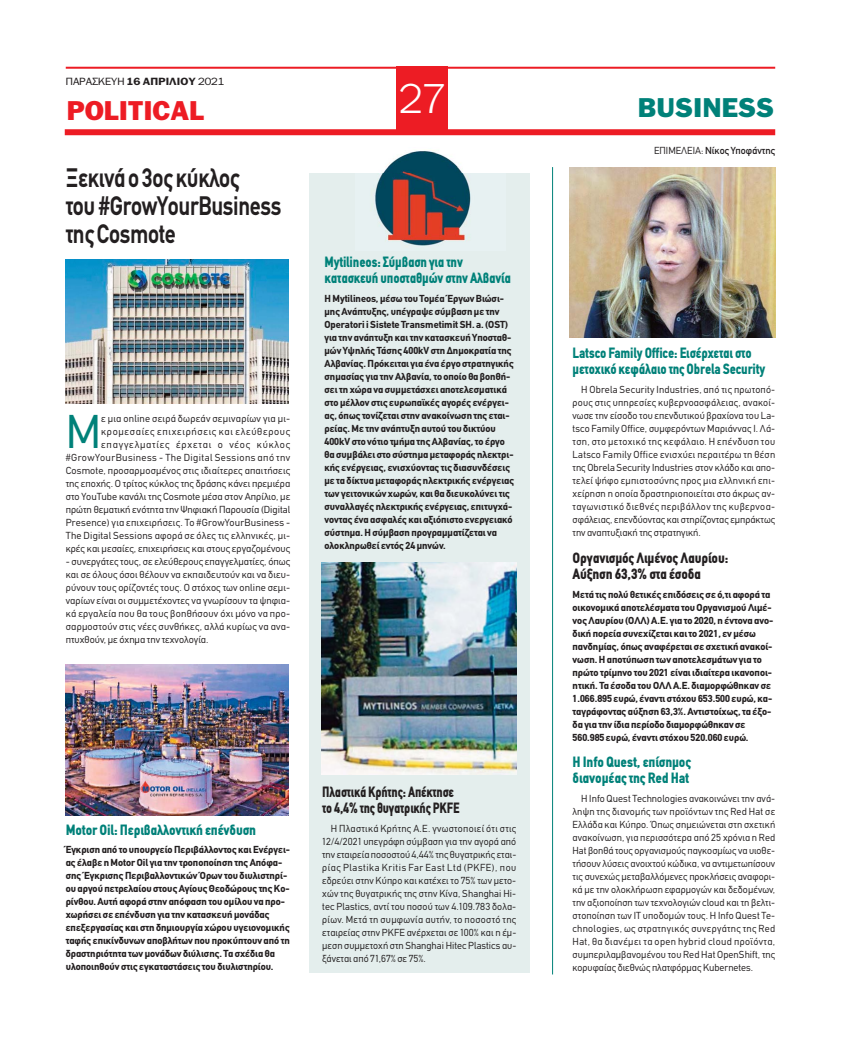
<style>
.page{position:relative;width:841px;height:1039px;background:#fff}
.page>*{position:absolute;margin:0;border:0;box-sizing:border-box;transform-origin:0 0}
.t1{font:46.5px "CF Din";color:#008179}
.t2{font:300 40px "PF Franklin Gothic";color:#fff}
.t3{font:700 27px/28px "PF Din Text";letter-spacing:-.015em;color:#231f20;scale:.82 1}
.t4{font:900 26px "PF Franklin Gothic";color:#ed1c24}
.t5{font:900 26px "PF Franklin Gothic";color:#008179}
.t6{font:900 condensed 15px/16px "PF Din Text";letter-spacing:-.01em;color:#008179;scale:.95 1}
.t7{font:900 condensed 15px/16px "PF Din Text";letter-spacing:-.01em;color:#008179}
.t8{font:900 condensed 15px/16px "PF Din Text";letter-spacing:-.01em;color:#231f20;scale:.91 1}
.t9{font:900 condensed 15px/16px "PF Din Text";letter-spacing:-.01em;color:#231f20}
.t10{font:10px/13px "CF Din";letter-spacing:.005em;color:#231f20;text-align:justify}
.t11{font:700 10px/13px "CF Din";color:#231f20}
.t12{font:10px "CF Din";color:#231f20}
.t13{font:10px "PF Franklin Gothic";letter-spacing:.01em;color:#231f20;scale:1.1 1}
.s1{font-weight:700}
.s2{font-style:inherit}
</style>
<div class="page">
<div style="left:309px;top:173px;width:220px;height:800px;background:#e4eeed"></div>
<img style="left:66px;top:259px;width:222px;height:144px">
<img style="left:66px;top:665px;width:222px;height:150px">
<img style="left:321px;top:562px;width:195px;height:212px">
<img style="left:569px;top:167px;width:205px;height:171px">
<img style="left:375px;top:150px;width:96px;height:96px">
<div style="left:396px;top:67px;width:51px;height:63px;background:#ed1c24"></div>
<hr style="left:66px;top:67px;width:708px;height:2px;background:#ed1c24">
<div style="left:65px;top:129px;width:709px;height:6px;background:#ed1c24"></div>
<hr style="left:551px;top:167px;width:1px;height:807px;background:#008179">
<p class="t13" style="left:66px;top:76px;width:146px">ΠΑΡΑΣΚΕΥΗ <span class="s1">16 ΑΠΡΙΛΙΟΥ</span> 2021</p>
<h3 class="t4" style="left:67px;top:101px;width:139px">POLITICAL</h3>
<h3 class="t5" style="left:637px;top:98px;width:138px">BUSINESS</h3>
<h2 class="t2" style="left:399px;top:76px;width:48px">27</h2>
<h3 class="t3" style="left:66px;top:164px;width:264px">Ξεκινά ο 3ος κύκλος<br>του #GrowYourBusiness της Cosmote</h3>
<p class="t10" style="left:66px;top:413px;width:226px;text-align:right">ε μια online σειρά δωρεάν σεμιναρίων για μι&shy;κρομεσαίες επιχειρήσεις και ελεύθερους επαγγελματίες έρχεται ο νέος κύκλος #GrowYourBusiness - The Digital Sessions από την Cosmote, προσαρμοσμένος στις ιδιαίτερες απαιτήσεις της εποχής. Ο τρίτος κύκλος της δράσης κάνει πρεμιέρα στο YouTube κανάλι της Cosmote μέσα στον Απρίλιο, με πρώτη θεματική ενότητα την Ψηφιακή Παρουσία (Digital Presence) για επιχειρήσεις. Το #GrowYourBusiness - The Digital Sessions αφορά σε όλες τις ελληνικές, μι&shy;κρές και μεσαίες, επιχειρήσεις και στους εργαζομένους</p>
<p class="t10" style="left:66px;top:556px;width:226px">- συνεργάτες τους, σε ελεύθερους επαγγελματίες, όπως και σε όλους όσοι θέλουν να εκπαιδευτούν και να διευ&shy;ρύνουν τους ορίζοντές τους. Ο στόχος των online σεμι&shy;ναρίων είναι οι συμμετέχοντες να γνωρίσουν τα ψηφια&shy;κά εργαλεία που θα τους βοηθήσουν όχι μόνο να προ&shy;σαρμοστούν στις νέες συνθήκες, αλλά κυρίως να ανα&shy;πτυχθούν, με όχημα την τεχνολογία.</p>
<h1 class="t1" style="left:66px;top:414px;width:37px">Μ</h1>
<h3 class="t6" style="left:324px;top:255px;width:198px">Mytilineos: Σύμβαση για την κατασκευή υποσταθμών στην Αλβανία</h3>
<p class="t11" style="left:324px;top:293px;width:191px">Η Mytilineos, μέσω του Τομέα Έργων Βιώσι&shy;μης Ανάπτυξης, υπέγραψε σύμβαση με την Operatori i Sistete Transmetimit SH. a. (OST) για την ανάπτυξη και την κατασκευή Υποσταθ&shy;μών Υψηλής Τάσης 400kV στη Δημοκρατία της Αλβανίας. Πρόκειται για ένα έργο στρατηγικής σημασίας για την Αλβανία, το οποίο θα βοηθή&shy;σει τη χώρα να συμμετάσχει αποτελεσματικά στο μέλλον στις ευρωπαϊκές αγορές ενέργει&shy;ας, όπως τονίζεται στην ανακοίνωση της εται&shy;ρείας. Με την ανάπτυξη αυτού του δικτύου 400kV στο νότιο τμήμα της Αλβανίας, το έργο θα συμβάλει στο σύστημα μεταφοράς ηλεκτρι&shy;κής ενέργειας, ενισχύοντας τις διασυνδέσεις με τα δίκτυα μεταφοράς ηλεκτρικής ενέργειας των γειτονικών χωρών, και θα διευκολύνει τις συναλλαγές ηλεκτρικής ενέργειας, επιτυγχά&shy;νοντας ένα ασφαλές και αξιόπιστο ενεργειακό σύστημα. Η σύμβαση προγραμματίζεται να ολοκληρωθεί εντός 24 μηνών.</p>
<h3 class="t7" style="left:66px;top:822px;width:192px">Motor Oil: Περιβαλλοντική επένδυση</h3>
<p class="t11" style="left:66px;top:844px;width:226px">Έγκριση από το υπουργείο Περιβάλλοντος και Ενέργει&shy;ας έλαβε η Motor Oil για την τροποποίηση της Απόφα&shy;σης Έγκρισης Περιβαλλοντικών Όρων του διυλιστηρί&shy;ου αργού πετρελαίου στους Αγίους Θεοδώρους της Κο&shy;ρίνθου. Αυτή αφορά στην απόφαση του ομίλου να προ&shy;χωρήσει σε επένδυση για την κατασκευή μονάδας επεξεργασίας και στη δημιουργία χώρου υγειονομικής ταφής επικίνδυνων αποβλήτων που προκύπτουν από τη δραστηριότητα των μονάδων διύλισης. Τα σχέδια θα υλοποιηθούν στις εγκαταστάσεις του διυλιστηρίου.</p>
<h3 class="t8" style="left:322px;top:785px;width:152px">Πλαστικά Κρήτης: Απέκτησε το 4,4% της θυγατρικής PKFE</h3>
<p class="t10" style="left:322px;top:823px;width:195px;text-indent:9px">Η Πλαστικά Κρήτης Α.Ε. γνωστοποιεί ότι στις 12/4/2021 υπεγράφη σύμβαση για την αγορά από την εταιρεία ποσοστού 4,44% της θυγατρικής εται&shy;ρίας Plastika Kritis Far East Ltd (PKFE), που εδρεύει στην Κύπρο και κατέχει το 75% των μετο&shy;χών της θυγατρικής της στην Κίνα, Shanghai Hi&shy;tec Plastics, αντί του ποσού των 4.109.783 δολα&shy;ρίων. Μετά τη συμφωνία αυτήν, το ποσοστό της εταιρείας στην PKFE ανέρχεται σε 100% και η έμ&shy;μεση συμμετοχή στη Shanghai Hitec Plastics αυ&shy;ξάνεται από 71,67% σε 75%.</p>
<p class="t12" style="left:653px;top:145px;width:122px"><span class="s2">ΕΠΙΜΕΛΕΙΑ:</span> Νίκος Υποφάντης</p>
<h3 class="t6" style="left:572px;top:347px;width:204px">Latsco Family Office: Εισέρχεται στο μετοχικό κεφάλαιο της Obrela Security</h3>
<p class="t10" style="left:572px;top:384px;width:204px;text-indent:9px">H Obrela Security Industries, από τις πρωτοπό&shy;ρους στις υπηρεσίες κυβερνοασφάλειας, ανακοί&shy;νωσε την είσοδο του επενδυτικού βραχίονα του La&shy;tsco Family Office, συμφερόντων Μαριάννας Ι. Λά&shy;τση, στο μετοχικό της κεφάλαιο. Η επένδυση του Latsco Family Office ενισχύει περαιτέρω τη θέση της Obrela Security Industries στον κλάδο και απο&shy;τελεί ψήφο εμπιστοσύνης προς μια ελληνική επι&shy;χείρηση η οποία δραστηριοποιείται στο άκρως αν&shy;ταγωνιστικό διεθνές περιβάλλον της κυβερνοα&shy;σφάλειας, επενδύοντας και στηρίζοντας εμπράκτως την αναπτυξιακή της στρατηγική.</p>
<h3 class="t9" style="left:572px;top:551px;width:157px">Οργανισμός Λιμένος Λαυρίου:<br>Αύξηση 63,3% στα έσοδα</h3>
<p class="t11" style="left:572px;top:588px;width:202px">Μετά τις πολύ θετικές επιδόσεις σε ό,τι αφορά τα οικονομικά αποτελέσματα του Οργανισμού Λιμέ&shy;νος Λαυρίου (ΟΛΛ) Α.Ε. για το 2020, η έντονα ανο&shy;δική πορεία συνεχίζεται και το 2021, εν μέσω πανδημίας, όπως αναφέρεται σε σχετική ανακοί&shy;νωση. Η αποτύπωση των αποτελεσμάτων για το πρώτο τρίμηνο του 2021 είναι ιδιαίτερα ικανοποι&shy;ητική. Τα έσοδα του ΟΛΛ Α.Ε. διαμορφώθηκαν σε 1.066.895 ευρώ, έναντι στόχου 653.500 ευρώ, κα&shy;ταγράφοντας αύξηση 63,3%. Αντιστοίχως, τα έξο&shy;δα για την ίδια περίοδο διαμορφώθηκαν σε 560.985 ευρώ, έναντι στόχου 520.060 ευρώ.</p>
<h3 class="t7" style="left:572px;top:755px;width:120px">H Info Quest, επίσημος διανομέας της Red Hat</h3>
<p class="t10" style="left:572px;top:793px;width:204px;text-indent:9px">Η Info Quest Technologies ανακοινώνει την ανά&shy;ληψη της διανομής των προϊόντων της Red Hat σε Ελλάδα και Κύπρο. Όπως σημειώνεται στη σχετική ανακοίνωση, για περισσότερα από 25 χρόνια η Red Hat βοηθά τους οργανισμούς παγκοσμίως να υιοθε&shy;τήσουν λύσεις ανοιχτού κώδικα, να αντιμετωπίσουν τις συνεχώς μεταβαλλόμενες προκλήσεις αναφορι&shy;κά με την ολοκλήρωση εφαρμογών και δεδομένων, την αξιοποίηση των τεχνολογιών cloud και τη βελτι&shy;στοποίηση των IT υποδομών τους. Η Info Quest Te&shy;chnologies, ως στρατηγικός συνεργάτης της Red Hat, θα διανέμει τα open hybrid cloud προϊόντα, συμπεριλαμβανομένου του Red Hat OpenShift, της κορυφαίας διεθνώς πλατφόρμας Kubernetes.</p>
</div>
